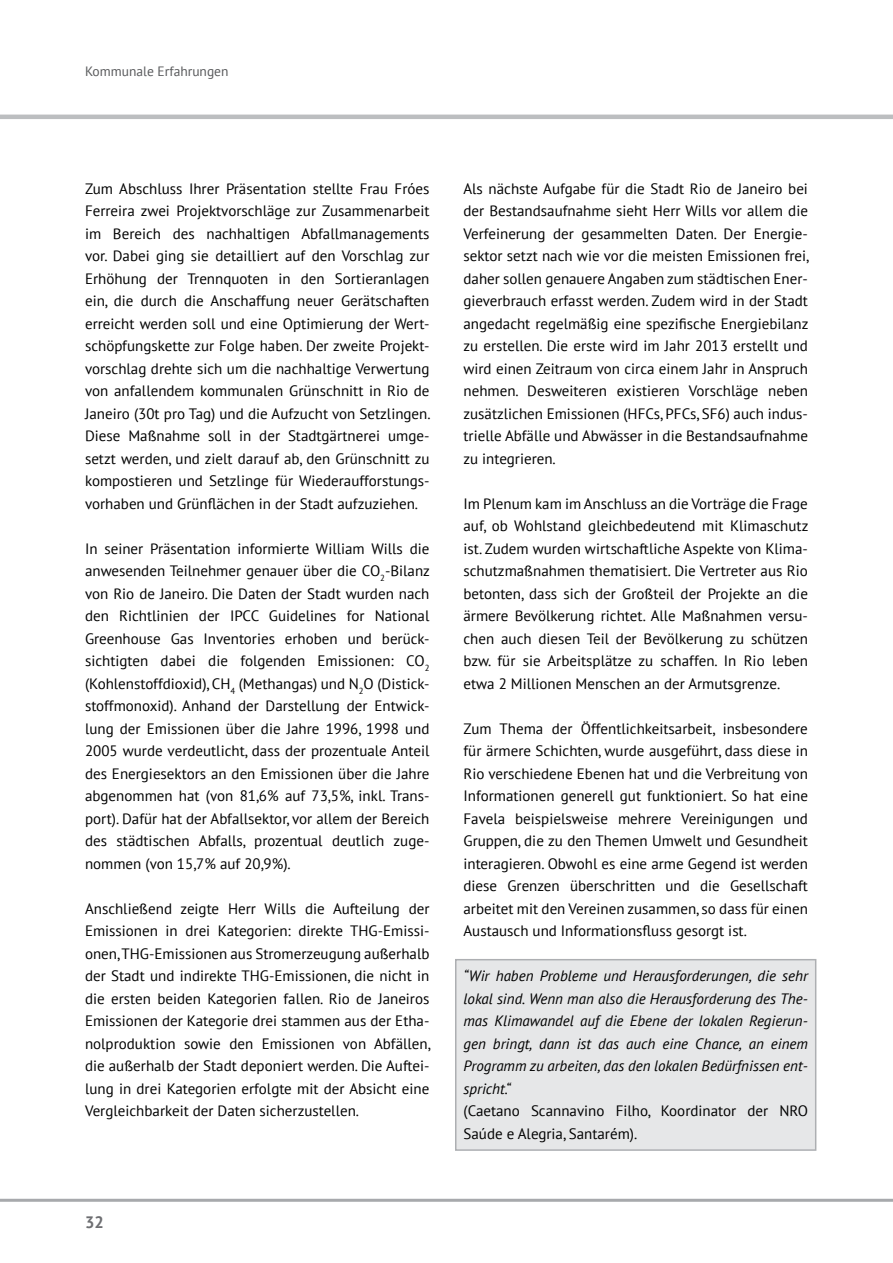
<style>
.page{position:relative;width:893px;height:1263px;background:#fff}
.page>*{position:absolute;margin:0;border:0;box-sizing:border-box;transform-origin:0 0}
.t1{font:700 16.5px "PT Sans";color:#6d6e71}
.t2{font:15px/22.5px "PT Sans";color:#000;text-align:justify}
.t3{font:italic 15px/22.5px "PT Sans";color:#000;text-align:justify}
.t4{font:13.5px "PT Sans";color:#58595b}
</style>
<div class="page">
<hr style="left:0;top:115px;width:893px;height:4px;background:#bcbec0">
<hr style="left:0;top:1199px;width:893px;height:3px;background:#a7a9ac">
<div style="left:455px;top:959px;width:361px;height:192px;background:#e6e7e8;border:2px solid #adafb2"></div>
<p class="t4" style="left:85px;top:63px;width:145px">Kommunale Erfahrungen</p>
<p class="t2" style="left:85px;top:177px;width:347px">Zum Abschluss Ihrer Präsentation stellte Frau Fróes Ferreira zwei Projektvorschläge zur Zusammenarbeit im Bereich des nachhaltigen Abfallmanagements vor. Dabei ging sie detailliert auf den Vorschlag zur Erhöhung der Trennquoten in den Sortieranlagen ein, die durch die Anschaffung neuer Gerätschaften erreicht werden soll und eine Optimierung der Wert&shy;schöpfungskette zur Folge haben. Der zweite Projekt&shy;vorschlag drehte sich um die nachhaltige Verwertung von anfallendem kommunalen Grünschnitt in Rio de Janeiro (30t pro Tag) und die Aufzucht von Setzlingen.<br>Diese Maßnahme soll in der Stadtgärtnerei umge&shy;setzt werden, und zielt darauf ab, den Grünschnitt zu kompostieren und Setzlinge für Wiederaufforstungs&shy;vorhaben und Grünflächen in der Stadt aufzuziehen.</p>
<p class="t2" style="left:85px;top:537px;width:346px">In seiner Präsentation informierte William Wills die anwesenden Teilnehmer genauer über die CO<sub>2</sub>-Bilanz von Rio de Janeiro. Die Daten der Stadt wurden nach den Richtlinien der IPCC Guidelines for National Greenhouse Gas Inventories erhoben und berück&shy;sichtigten dabei die folgenden Emissionen: CO<sub>2 </sub>(Kohlenstoffdioxid), CH<sub>4</sub> (Methangas) und N<sub>2</sub>O (Distick&shy;stoffmonoxid). Anhand der Darstellung der Entwick&shy;lung der Emissionen über die Jahre 1996, 1998 und 2005 wurde verdeutlicht, dass der prozentuale Anteil des Energiesektors an den Emissionen über die Jahre abgenommen hat (von 81,6% auf 73,5%, inkl. Trans&shy;port). Dafür hat der Abfallsektor, vor allem der Bereich des städtischen Abfalls, prozentual deutlich zuge&shy;nommen (von 15,7% auf 20,9%).</p>
<p class="t2" style="left:85px;top:897px;width:347px">Anschließend zeigte Herr Wills die Aufteilung der Emissionen in drei Kategorien: direkte THG-Emissi&shy;onen, THG-Emissionen aus Stromerzeugung außerhalb der Stadt und indirekte THG-Emissionen, die nicht in die ersten beiden Kategorien fallen. Rio de Janeiros Emissionen der Kategorie drei stammen aus der Etha&shy;nolproduktion sowie den Emissionen von Abfällen, die außerhalb der Stadt deponiert werden. Die Auftei&shy;lung in drei Kategorien erfolgte mit der Absicht eine Vergleichbarkeit der Daten sicherzustellen.</p>
<p class="t1" style="left:85px;top:1211px;width:20px">32</p>
<p class="t2" style="left:463px;top:177px;width:347px">Als nächste Aufgabe für die Stadt Rio de Janeiro bei der Bestandsaufnahme sieht Herr Wills vor allem die Verfeinerung der gesammelten Daten. Der Energie&shy;sektor setzt nach wie vor die meisten Emissionen frei, daher sollen genauere Angaben zum städtischen Ener&shy;gieverbrauch erfasst werden. Zudem wird in der Stadt angedacht regelmäßig eine spezifische Energiebilanz zu erstellen. Die erste wird im Jahr 2013 erstellt und wird einen Zeitraum von circa einem Jahr in Anspruch nehmen. Desweiteren existieren Vorschläge neben zusätzlichen Emissionen (HFCs, PFCs, SF6) auch indus&shy;trielle Abfälle und Abwässer in die Bestandsaufnahme zu integrieren.</p>
<p class="t2" style="left:463px;top:492px;width:346px">Im Plenum kam im Anschluss an die Vorträge die Frage auf, ob Wohlstand gleichbedeutend mit Klimaschutz ist. Zudem wurden wirtschaftliche Aspekte von Klima&shy;schutzmaßnahmen thematisiert. Die Vertreter aus Rio betonten, dass sich der Großteil der Projekte an die ärmere Bevölkerung richtet. Alle Maßnahmen versu&shy;chen auch diesen Teil der Bevölkerung zu schützen bzw. für sie Arbeitsplätze zu schaffen. In Rio leben etwa 2 Millionen Menschen an der Armutsgrenze.</p>
<p class="t2" style="left:463px;top:717px;width:346px">Zum Thema der Öffentlichkeitsarbeit, insbesondere für ärmere Schichten, wurde ausgeführt, dass diese in Rio verschiedene Ebenen hat und die Verbreitung von Informationen generell gut funktioniert. So hat eine Favela beispielsweise mehrere Vereinigungen und Gruppen, die zu den Themen Umwelt und Gesundheit interagieren. Obwohl es eine arme Gegend ist werden diese Grenzen überschritten und die Gesellschaft arbeitet mit den Vereinen zusammen, so dass für einen Austausch und Informationsfluss gesorgt ist.</p>
<p class="t3" style="left:463px;top:964px;width:346px">“Wir haben Probleme und Herausforderungen, die sehr lokal sind. Wenn man also die Herausforderung des The&shy;mas Klimawandel auf die Ebene der lokalen Regierun&shy;gen bringt, dann ist das auch eine Chance, an einem Programm zu arbeiten, das den lokalen Bedürfnissen ent&shy;spricht.“</p>
<p class="t2" style="left:463px;top:1099px;width:346px">(Caetano Scannavino Filho, Koordinator der NRO<br>Saúde e Alegria, Santarém).</p>
</div>
